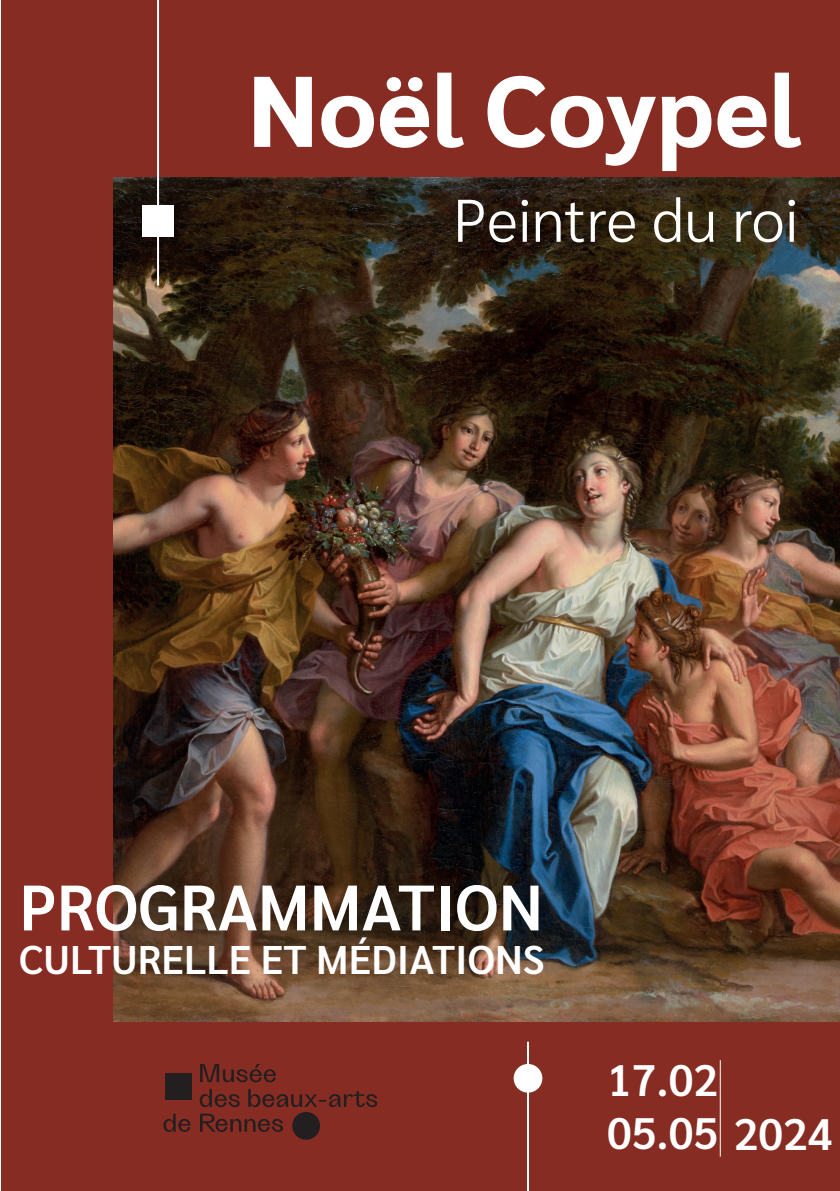
<style>
.page{position:relative;width:840px;height:1191px;background:#fff}
.page>*{position:absolute;margin:0;border:0;box-sizing:border-box;transform-origin:0 0}
.t1{font:800 100px "Sarabun";color:#fff}
.t2{font:600 64px "Sarabun";color:#fff}
.t3{font:300 60px "Sarabun";color:#fff}
.t4{font:600 44px/52.8px "Sarabun";color:#fff}
.t5{font:600 40px "Sarabun";color:#fff}
</style>
<div class="page">
<div style="left:1px;top:0;width:838px;height:1191px;background:#872c23"></div>
<img style="left:113px;top:178px;width:726px;height:843px">
<svg style="left:163px;top:1113px;width:120px;height:19px"></svg>
<svg style="left:199px;top:1088px;width:178px;height:19px"></svg>
<svg style="left:200px;top:1064px;width:76px;height:18px"></svg>
<div style="left:292px;top:1112px;width:28px;height:27px;background:#231f20;border-radius:50%"></div>
<div style="left:165px;top:1072px;width:27px;height:27px;background:#231f20"></div>
<hr style="left:157px;top:0;width:2px;height:285px;background:#fff">
<div style="left:141px;top:205px;width:32px;height:32px;background:#fff"></div>
<hr style="left:526px;top:1041px;width:2px;height:150px;background:#fff">
<hr style="left:719px;top:1060px;width:1px;height:96px;background:#fff">
<div style="left:513px;top:1064px;width:29px;height:28px;background:#fff;border-radius:50%"></div>
<h1 class="t1" style="left:248px;top:54px;width:553px">Noël Coypel</h1>
<h3 class="t3" style="left:452px;top:186px;width:347px">Peintre du roi</h3>
<h2 class="t2" style="left:19px;top:871px;width:525px">PROGRAMMATION</h2>
<p class="t5" style="left:19px;top:937px;width:526px">CULTURELLE ET MÉDIATIONS</p>
<p class="t4" style="left:607px;top:1054px;width:226px">17.02<br>05.05 2024</p>
</div>
